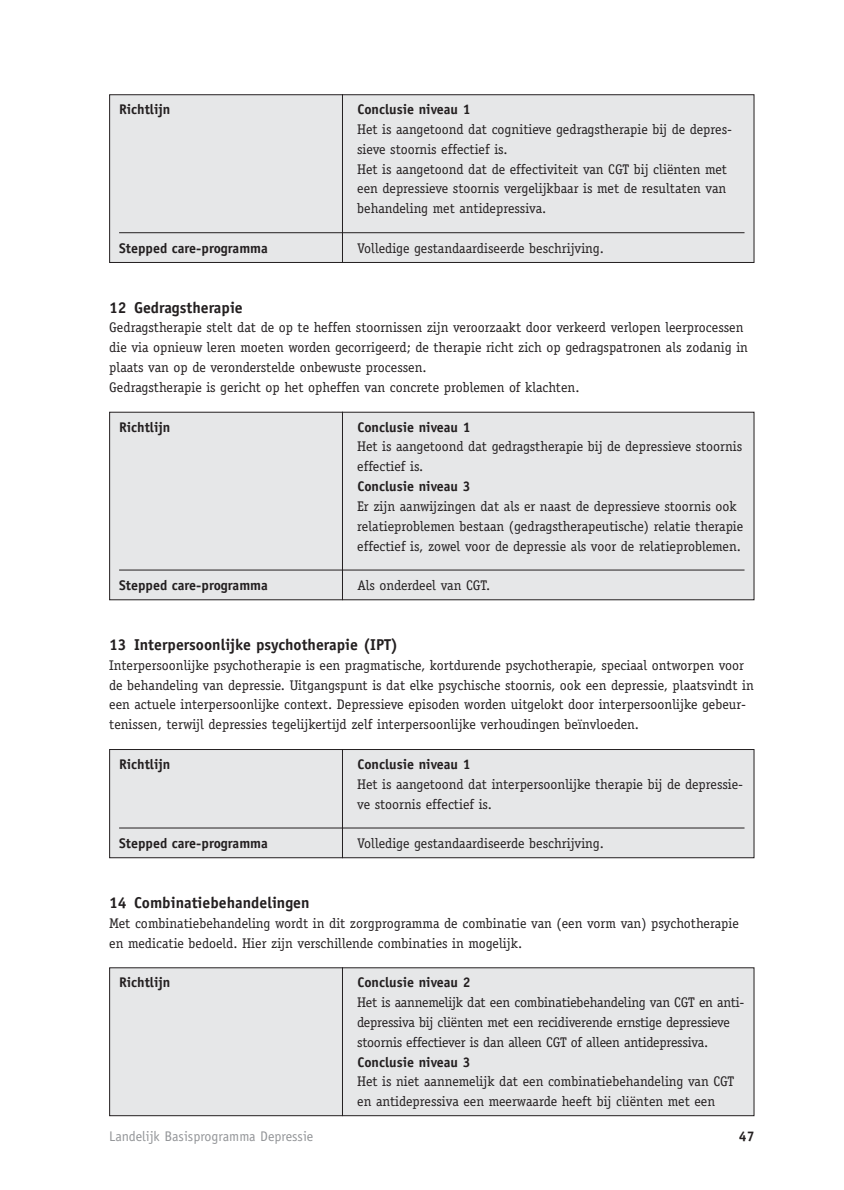
<style>
.page{position:relative;width:844px;height:1190px;background:#fff}
.page>*{position:absolute;margin:0;border:0;box-sizing:border-box;transform-origin:0 0}
.t1{font:700 15.75px "Officina Sans";color:#231f20}
.t2{font:14px/19.8px "Officina Serif";color:#231f20}
.t3{font:700 14px "Officina Sans";color:#231f20}
.t4{font:14px "Officina Sans";color:#939598}
</style>
<div class="page">
<div style="left:110px;top:95px;width:644px;height:167px;background:#e6e7e8"></div>
<div style="left:109px;top:94px;width:645px;height:169px;border:1px solid #231f20"></div>
<hr style="left:342px;top:94px;width:1px;height:169px;background:#231f20">
<div style="left:110px;top:412px;width:644px;height:188px;background:#e6e7e8"></div>
<div style="left:109px;top:412px;width:645px;height:188px;border:1px solid #231f20"></div>
<hr style="left:342px;top:412px;width:1px;height:188px;background:#231f20">
<div style="left:110px;top:750px;width:644px;height:108px;background:#e6e7e8"></div>
<div style="left:109px;top:749px;width:645px;height:109px;border:1px solid #231f20"></div>
<hr style="left:342px;top:749px;width:1px;height:109px;background:#231f20">
<div style="left:110px;top:968px;width:644px;height:148px;background:#e6e7e8"></div>
<div style="left:109px;top:967px;width:645px;height:149px;border:1px solid #231f20"></div>
<hr style="left:342px;top:967px;width:1px;height:149px;background:#231f20">
<hr style="left:119px;top:232px;width:625px;height:1px;background:#231f20">
<hr style="left:119px;top:570px;width:625px;height:1px;background:#231f20">
<hr style="left:119px;top:828px;width:625px;height:1px;background:#231f20">
<p class="t3" style="left:119px;top:104px;width:53px">Richtlijn</p>
<p class="t3" style="left:357px;top:104px;width:115px">Conclusie niveau 1</p>
<p class="t2" style="left:357px;top:120px;width:376px">Het is aangetoond dat cognitieve gedragstherapie bij de depres&shy;sieve stoornis effectief is.<br>Het is aangetoond dat de effectiviteit van CGT bij cliënten met een depressieve stoornis vergelijkbaar is met de resultaten van behandeling met antidepressiva.</p>
<p class="t3" style="left:119px;top:243px;width:150px">Stepped care-programma</p>
<p class="t2" style="left:357px;top:240px;width:248px">Volledige gestandaardiseerde beschrijving.</p>
<p class="t1" style="left:109px;top:301px;width:135px">12 Gedragstherapie</p>
<p class="t2" style="left:109px;top:319px;width:640px">Gedragstherapie stelt dat de op te heffen stoornissen zijn veroorzaakt door verkeerd verlopen leerprocessen die via opnieuw leren moeten worden gecorrigeerd; de therapie richt zich op gedragspatronen als zodanig in plaats van op de veronderstelde onbewuste processen.<br>Gedragstherapie is gericht op het opheffen van concrete problemen of klachten.</p>
<p class="t3" style="left:119px;top:421px;width:53px">Richtlijn</p>
<p class="t3" style="left:357px;top:421px;width:115px">Conclusie niveau 1</p>
<p class="t2" style="left:357px;top:438px;width:386px">Het is aangetoond dat gedragstherapie bij de depressieve stoornis effectief is.</p>
<p class="t3" style="left:357px;top:481px;width:115px">Conclusie niveau 3</p>
<p class="t2" style="left:357px;top:497px;width:387px">Er zijn aanwijzingen dat als er naast de depressieve stoornis ook relatieproblemen bestaan (gedragstherapeutische) relatie therapie effectief is, zowel voor de depressie als voor de relatieproblemen.</p>
<p class="t3" style="left:119px;top:580px;width:150px">Stepped care-programma</p>
<p class="t2" style="left:357px;top:577px;width:134px">Als onderdeel van CGT.</p>
<p class="t1" style="left:109px;top:638px;width:290px">13 Interpersoonlijke psychotherapie (IPT)</p>
<p class="t2" style="left:109px;top:656px;width:646px">Interpersoonlijke psychotherapie is een pragmatische, kortdurende psychotherapie, speciaal ontworpen voor de behandeling van depressie. Uitgangspunt is dat elke psychische stoornis, ook een depressie, plaatsvindt in een actuele interpersoonlijke context. Depressieve episoden worden uitgelokt door interpersoonlijke gebeur&shy;tenissen, terwijl depressies tegelijkertijd zelf interpersoonlijke verhoudingen beïnvloeden.</p>
<p class="t3" style="left:119px;top:759px;width:53px">Richtlijn</p>
<p class="t3" style="left:357px;top:759px;width:115px">Conclusie niveau 1</p>
<p class="t2" style="left:357px;top:775px;width:387px">Het is aangetoond dat interpersoonlijke therapie bij de depressie&shy;ve stoornis effectief is.</p>
<p class="t3" style="left:119px;top:838px;width:150px">Stepped care-programma</p>
<p class="t2" style="left:357px;top:835px;width:248px">Volledige gestandaardiseerde beschrijving.</p>
<p class="t1" style="left:109px;top:896px;width:202px">14 Combinatiebehandelingen</p>
<p class="t2" style="left:109px;top:914px;width:631px">Met combinatiebehandeling wordt in dit zorgprogramma de combinatie van (een vorm van) psychotherapie en medicatie bedoeld. Hier zijn verschillende combinaties in mogelijk.</p>
<p class="t3" style="left:119px;top:977px;width:53px">Richtlijn</p>
<p class="t3" style="left:357px;top:977px;width:115px">Conclusie niveau 2</p>
<p class="t2" style="left:357px;top:994px;width:389px">Het is aannemelijk dat een combinatiebehandeling van CGT en anti&shy;depressiva bij cliënten met een recidiverende ernstige depressieve stoornis effectiever is dan alleen CGT of alleen antidepressiva.</p>
<p class="t3" style="left:357px;top:1056px;width:115px">Conclusie niveau 3</p>
<p class="t2" style="left:357px;top:1073px;width:378px">Het is niet aannemelijk dat een combinatiebehandeling van CGT en antidepressiva een meerwaarde heeft bij cliënten met een</p>
<p class="t4" style="left:109px;top:1131px;width:205px">Landelijk Basisprogramma Depressie</p>
<p class="t3" style="left:738px;top:1131px;width:17px">47</p>
</div>
